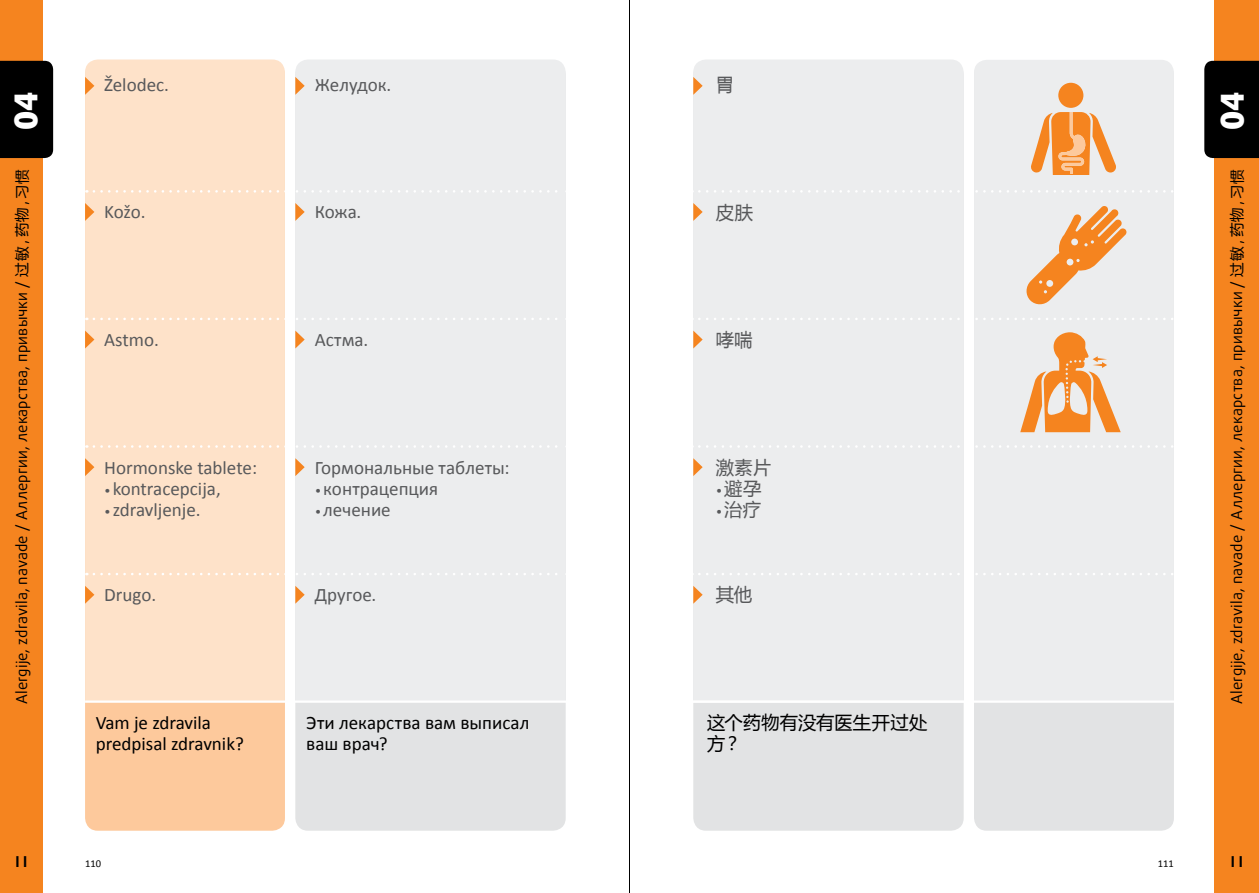
<style>
.page{position:relative;width:1259px;height:893px;background:#fff}
.page>*{position:absolute;margin:0;border:0;box-sizing:border-box;transform-origin:0 0}
.t1{font:900 31.5px "Daxline Pro";color:#fff}
.t2{font:19.05px "Calibri";color:#58595b}
.t3{font:19.05px/21.3px "Calibri";color:#000}
.t4{font:18.3px "Microsoft Ya Hei";letter-spacing:.01em;color:#58595b}
.t5{font:18.3px/21.3px "Microsoft Ya Hei";letter-spacing:.01em;color:#000}
.t6{font:15px "Daxline Pro";letter-spacing:.01em;color:#000}
.t7{font:700 15px "Daxline Pro";color:#000}
.t8{font:10.5px "Calibri";color:#000}
.s1{font-family:"Microsoft Ya Hei";font-size:14.55px}
.s2{font-family:"Calibri";font-weight:300;font-size:13.5px}
.s3{font-weight:300;font-size:13.5px}
</style>
<div class="page">
<div style="left:1214px;top:0;width:45px;height:893px;background:#f5841f"></div>
<div style="left:0;top:0;width:43px;height:893px;background:#f5841f"></div>
<div style="left:1204px;top:61px;width:55px;height:97px;background:#000"></div>
<div style="left:0;top:61px;width:53px;height:97px;background:#000"></div>
<div style="left:974px;top:63px;width:200px;height:768px;background:#e2e3e4;border-radius:13px"></div>
<div style="left:85px;top:62px;width:200px;height:769px;background:#fdc99c;border-radius:13px"></div>
<div style="left:295px;top:62px;width:271px;height:769px;background:#e2e3e4;border-radius:13px"></div>
<div style="left:693px;top:62px;width:270px;height:769px;background:#e2e3e4;border-radius:13px"></div>
<hr style="left:629px;top:0;width:1px;height:893px;background:#000">
<div style="left:974px;top:60px;width:200px;height:516px;background:#ecedee"></div>
<div style="left:85px;top:60px;width:200px;height:640px;background:#fee2c9"></div>
<div style="left:295px;top:60px;width:271px;height:516px;background:#ecedee"></div>
<div style="left:693px;top:60px;width:270px;height:535px;background:#ecedee"></div>
<svg style="left:85px;top:458px;width:9px;height:18px"></svg>
<svg style="left:295px;top:458px;width:10px;height:18px"></svg>
<svg style="left:693px;top:458px;width:9px;height:18px"></svg>
<svg style="left:85px;top:203px;width:9px;height:18px"></svg>
<svg style="left:295px;top:203px;width:10px;height:18px"></svg>
<svg style="left:693px;top:203px;width:9px;height:18px"></svg>
<svg style="left:85px;top:77px;width:9px;height:18px"></svg>
<svg style="left:295px;top:77px;width:10px;height:18px"></svg>
<svg style="left:693px;top:77px;width:9px;height:18px"></svg>
<svg style="left:85px;top:331px;width:9px;height:17px"></svg>
<svg style="left:295px;top:331px;width:10px;height:17px"></svg>
<svg style="left:693px;top:331px;width:9px;height:17px"></svg>
<svg style="left:85px;top:586px;width:9px;height:18px"></svg>
<svg style="left:295px;top:586px;width:10px;height:18px"></svg>
<svg style="left:693px;top:586px;width:9px;height:18px"></svg>
<svg style="left:1025px;top:206px;width:101px;height:100px"></svg>
<svg style="left:1020px;top:332px;width:100px;height:100px"></svg>
<div style="left:1058px;top:83px;width:25px;height:25px;background:#f5841f;border-radius:50%"></div>
<svg style="left:1030px;top:112px;width:86px;height:62px"></svg>
<svg style="left:94px;top:190px;width:191px;height:3px"></svg>
<svg style="left:297px;top:190px;width:269px;height:3px"></svg>
<svg style="left:94px;top:318px;width:191px;height:2px"></svg>
<svg style="left:297px;top:318px;width:269px;height:2px"></svg>
<svg style="left:94px;top:445px;width:191px;height:3px"></svg>
<svg style="left:297px;top:445px;width:269px;height:3px"></svg>
<svg style="left:94px;top:573px;width:191px;height:2px"></svg>
<svg style="left:297px;top:573px;width:269px;height:2px"></svg>
<hr style="left:85px;top:700px;width:204px;height:3px;background:#fff">
<hr style="left:289px;top:700px;width:279px;height:3px;background:#fff">
<svg style="left:699px;top:190px;width:265px;height:3px"></svg>
<svg style="left:976px;top:190px;width:198px;height:3px"></svg>
<svg style="left:699px;top:318px;width:265px;height:2px"></svg>
<svg style="left:976px;top:318px;width:198px;height:2px"></svg>
<svg style="left:699px;top:445px;width:265px;height:3px"></svg>
<svg style="left:976px;top:445px;width:198px;height:3px"></svg>
<svg style="left:699px;top:573px;width:265px;height:2px"></svg>
<svg style="left:976px;top:573px;width:198px;height:2px"></svg>
<hr style="left:969px;top:700px;width:208px;height:3px;background:#fff">
<hr style="left:690px;top:700px;width:279px;height:3px;background:#fff">
<p class="t2" style="left:104px;top:72px;width:66px">Želodec.</p>
<p class="t2" style="left:315px;top:72px;width:78px">Желудок.</p>
<p class="t4" style="left:716px;top:72px;width:20px">胃</p>
<h1 class="t1" style="left:5px;top:130px;width:40px;rotate:-90deg">04</h1>
<h1 class="t1" style="left:1211px;top:130px;width:40px;rotate:-90deg">04</h1>
<p class="t6" style="left:12px;top:704px;width:536px;rotate:-90deg">Alergije, zdravila, navade / Аллергии, лекарства, привычки / <span class="s1">过敏，药物，习惯</span></p>
<p class="t6" style="left:1226px;top:704px;width:536px;rotate:-90deg">Alergije, zdravila, navade / Аллергии, лекарства, привычки / <span class="s1">过敏，药物，习惯</span></p>
<p class="t4" style="left:716px;top:200px;width:39px">皮肤</p>
<p class="t2" style="left:104px;top:200px;width:43px">Kožo.</p>
<p class="t2" style="left:315px;top:200px;width:48px">Кожа.</p>
<p class="t4" style="left:716px;top:327px;width:38px">哮喘</p>
<p class="t2" style="left:104px;top:328px;width:56px">Astmo.</p>
<p class="t2" style="left:315px;top:328px;width:55px">Астма.</p>
<p class="t4" style="left:716px;top:455px;width:57px">激素片</p>
<p class="t4" style="left:716px;top:476px;width:47px"><span class="s2">•</span>避孕</p>
<p class="t4" style="left:716px;top:497px;width:47px"><span class="s2">•</span>治疗</p>
<p class="t2" style="left:315px;top:455px;width:196px">Гормональные таблеты:</p>
<p class="t2" style="left:315px;top:476px;width:125px"><span class="s3">•</span> контрацепция</p>
<p class="t2" style="left:315px;top:498px;width:78px"><span class="s3">•</span>лечение</p>
<p class="t2" style="left:104px;top:455px;width:154px">Hormonske tablete:</p>
<p class="t2" style="left:104px;top:476px;width:118px"><span class="s3">•</span> kontracepcija,</p>
<p class="t2" style="left:104px;top:498px;width:98px"><span class="s3">•</span> zdravljenje.</p>
<p class="t4" style="left:716px;top:582px;width:38px">其他</p>
<p class="t2" style="left:104px;top:583px;width:54px">Drugo.</p>
<p class="t2" style="left:315px;top:583px;width:63px">Другое.</p>
<p class="t3" style="left:96px;top:712px;width:150px">Vam je zdravila predpisal zdravnik?</p>
<p class="t3" style="left:306px;top:712px;width:225px">Эти лекарства вам выписал ваш врач?</p>
<p class="t5" style="left:707px;top:711px;width:222px">这个药物有没有医生开过处方？</p>
<p class="t7" style="left:15px;top:851px;width:13px">I I</p>
<p class="t7" style="left:1231px;top:851px;width:13px">I I</p>
<p class="t8" style="left:85px;top:857px;width:18px">110</p>
<p class="t8" style="left:1158px;top:857px;width:17px">111</p>
</div>
